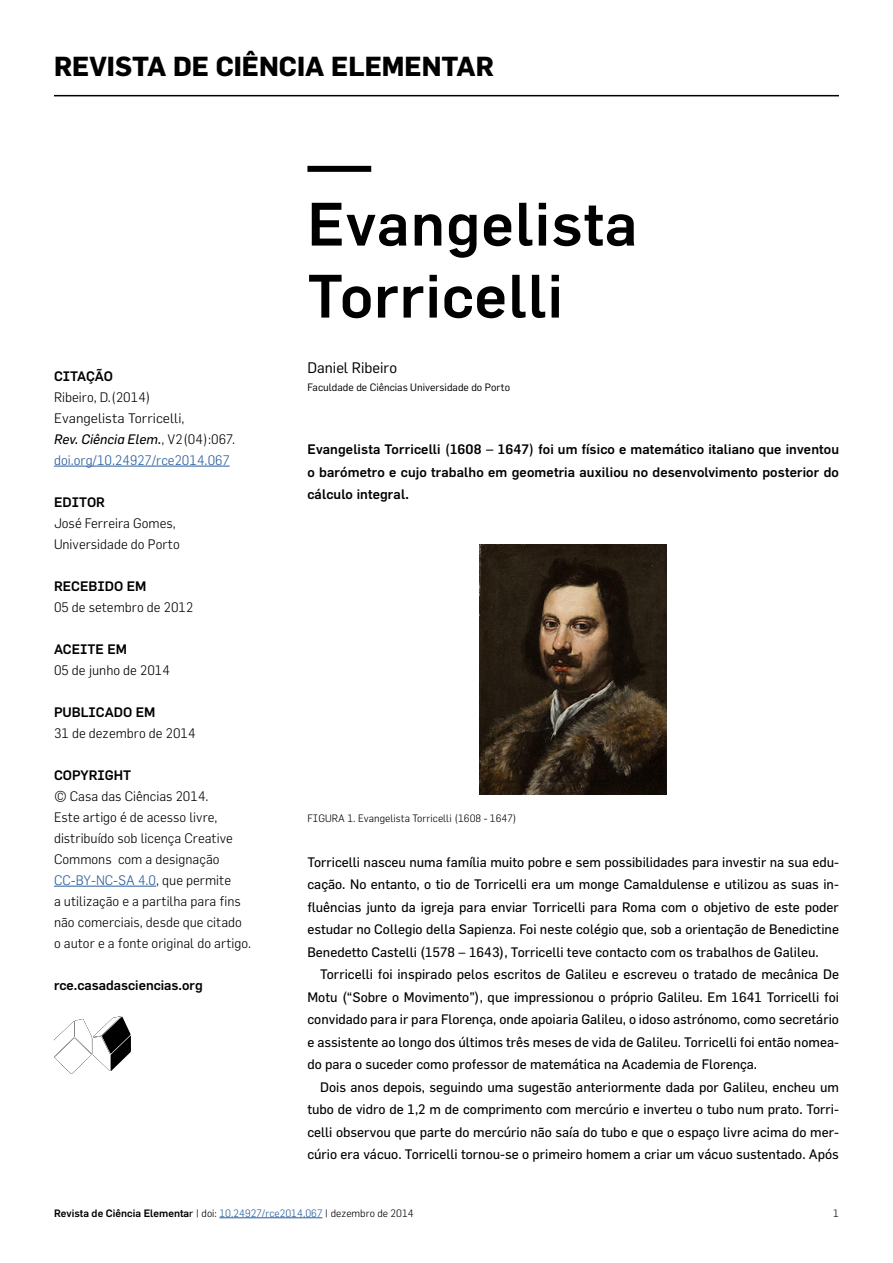
<style>
.page{position:relative;width:893px;height:1263px;background:#fff}
.page>*{position:absolute;margin:0;border:0;box-sizing:border-box;transform-origin:0 0}
.t1{font:500 60px/72px "Flama";letter-spacing:.02em;color:#000}
.t2{font:700 27px "Flama";color:#000}
.t3{font:15px "Flama";color:#000}
.t4{font:13.5px/22.5px "Flama";color:#000;text-align:justify}
.t5{font:300 13.5px/21px "Flama";color:#000}
.t6{font:500 13.5px/22.5px "Flama";color:#000;text-align:justify}
.t7{font:500 10.5px "Flama";color:#000}
.t8{font:300 10.5px "Flama";color:#000}
.t9{font:10.5px "Flama";color:#000}
.s1{font-weight:400;font-style:italic}
.s2{color:#275b9b}
.s3{font-weight:400}
.s4{font-weight:300}
.s5{font-weight:300;color:#275b9b}
</style>
<div class="page">
<hr style="left:54px;top:95px;width:785px;height:1px;background:#000">
<hr style="left:219px;top:1217px;width:103px;height:1px;background:#275b9b">
<div style="left:307px;top:166px;width:64px;height:6px;background:#000"></div>
<img style="left:479px;top:544px;width:188px;height:251px">
<hr style="left:54px;top:466px;width:176px;height:1px;background:#275b9b">
<hr style="left:54px;top:886px;width:102px;height:1px;background:#275b9b">
<svg style="left:54px;top:1016px;width:77px;height:58px"></svg>
<h2 class="t2" style="left:54px;top:50px;width:441px">REVISTA DE CIÊNCIA ELEMENTAR</h2>
<p class="t6" style="left:54px;top:364px;width:60px">CITAÇÃO</p>
<p class="t5" style="left:54px;top:386px;width:183px">Ribeiro, D.(2014)<br>Evangelista Torricelli,<br><span class="s1">Rev. Ciência Elem.</span>, V2(04):067. <span class="s2">doi.org/10.24927/rce2014.067</span></p>
<p class="t6" style="left:54px;top:490px;width:53px">EDITOR</p>
<p class="t5" style="left:54px;top:512px;width:127px">José Ferreira Gomes,<br>Universidade do Porto</p>
<p class="t6" style="left:54px;top:574px;width:94px">RECEBIDO EM</p>
<p class="t5" style="left:54px;top:596px;width:141px">05 de setembro de 2012</p>
<p class="t6" style="left:54px;top:637px;width:75px">ACEITE EM</p>
<p class="t5" style="left:54px;top:659px;width:118px">05 de junho de 2014</p>
<p class="t6" style="left:54px;top:700px;width:103px">PUBLICADO EM</p>
<p class="t5" style="left:54px;top:722px;width:143px">31 de dezembro de 2014</p>
<p class="t6" style="left:54px;top:763px;width:79px">COPYRIGHT</p>
<p class="t5" style="left:54px;top:785px;width:199px">© Casa das Ciências 2014.<br>Este artigo é de acesso livre, distribuído sob licença Creative<br>Commons com a designação<br><span class="s2">CC-BY-NC-SA 4.0</span>, que permite<br>a utilização e a partilha para fins não comerciais, desde que citado o autor e a fonte original do artigo.</p>
<p class="t6" style="left:54px;top:973px;width:150px">rce.casadasciencias.org</p>
<h1 class="t1" style="left:307px;top:187px;width:331px">Evangelista<br>Torricelli</h1>
<p class="t3" style="left:307px;top:359px;width:91px">Daniel Ribeiro</p>
<p class="t9" style="left:307px;top:381px;width:204px">Faculdade de Ciências Universidade do Porto</p>
<p class="t6" style="left:307px;top:438px;width:533px">Evangelista Torricelli (1608 – 1647) foi um físico e matemático italiano que inventou o barómetro e cujo trabalho em geometria auxiliou no desenvolvimento posterior do cálculo integral.</p>
<p class="t8" style="left:307px;top:811px;width:211px">FIGURA 1. Evangelista Torricelli (1608 - 1647)</p>
<p class="t4" style="left:307px;top:850px;width:533px">Torricelli nasceu numa família muito pobre e sem possibilidades para investir na sua edu&shy;cação. No entanto, o tio de Torricelli era um monge Camaldulense e utilizou as suas in&shy;fluências junto da igreja para enviar Torricelli para Roma com o objetivo de este poder estudar no Collegio della Sapienza. Foi neste colégio que, sob a orientação de Benedictine Benedetto Castelli (1578 – 1643), Torricelli teve contacto com os trabalhos de Galileu.</p>
<p class="t4" style="left:307px;top:963px;width:533px;text-indent:13px">Torricelli foi inspirado pelos escritos de Galileu e escreveu o tratado de mecânica De Motu (“Sobre o Movimento”), que impressionou o próprio Galileu. Em 1641 Torricelli foi convidado para ir para Florença, onde apoiaria Galileu, o idoso astrónomo, como secretário e assistente ao longo dos últimos três meses de vida de Galileu. Torricelli foi então nomea&shy;do para o suceder como professor de matemática na Academia de Florença.</p>
<p class="t4" style="left:307px;top:1075px;width:533px;text-indent:13px">Dois anos depois, seguindo uma sugestão anteriormente dada por Galileu, encheu um tubo de vidro de 1,2 m de comprimento com mercúrio e inverteu o tubo num prato. Torri&shy;celli observou que parte do mercúrio não saía do tubo e que o espaço livre acima do mer&shy;cúrio era vácuo. Torricelli tornou-se o primeiro homem a criar um vácuo sustentado. Após</p>
<p class="t7" style="left:54px;top:1206px;width:361px">Revista de Ciência Elementa<span class="s3">r</span> <span class="s4">| doi:</span> <span class="s5">10.24927/rce2014.067</span> <span class="s4">| dezembro de 2014</span></p>
<p class="t8" style="left:833px;top:1207px;width:7px">1</p>
</div>
